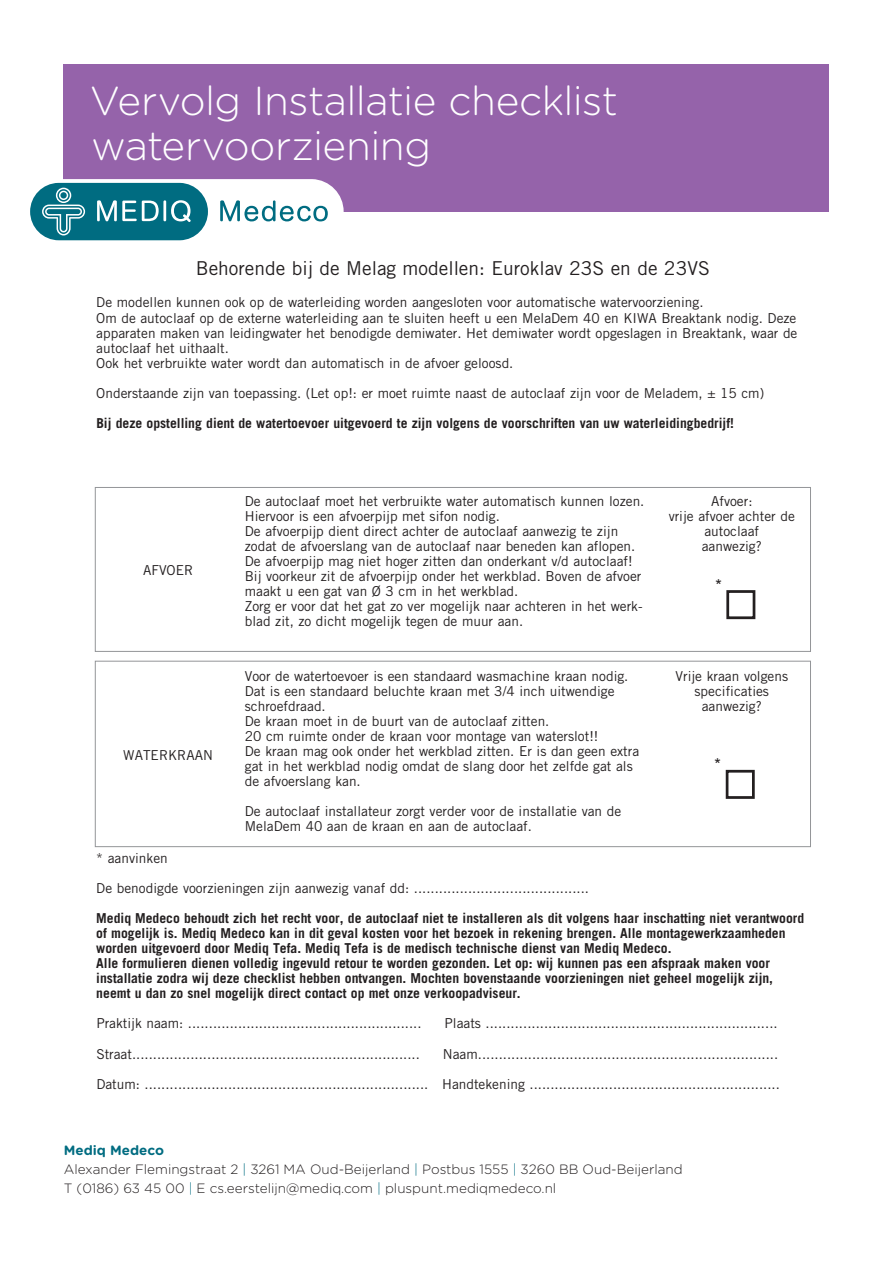
<style>
.page{position:relative;width:893px;height:1263px;background:#fff}
.page>*{position:absolute;margin:0;border:0;box-sizing:border-box;transform-origin:0 0}
.t1{font:300 40.5px/45px "Gotham Rounded";letter-spacing:-.015em;color:#fff}
.t2{font:19.2px "Trade Gothic";color:#231f20}
.t3{font:16.35px "Arial";color:#231f20}
.t4{font:13.65px/15px "Trade Gothic";color:#231f20}
.t5{font:700 13.65px/15px "Trade Gothic";color:#231f20}
.t6{font:300 13.5px/19.2px "Gotham Rounded";color:#231f20}
.s1{font-weight:700;color:#006c81}
.s2{color:#006c81}
</style>
<div class="page">
<div style="left:95px;top:487px;width:716px;height:165px;border:1px solid #939598"></div>
<div style="left:95px;top:661px;width:716px;height:186px;border:1px solid #939598"></div>
<div style="left:726px;top:590px;width:29px;height:29px;border:3px solid #231f20"></div>
<div style="left:726px;top:770px;width:29px;height:29px;border:3px solid #231f20"></div>
<div style="left:64px;top:64px;width:765px;height:148px;background:#9563aa"></div>
<svg style="left:30px;top:179px;width:314px;height:62px"></svg>
<h1 class="t1" style="left:90px;top:76px;width:530px">Vervolg Installatie checklist watervoorziening</h1>
<h2 class="t2" style="left:196px;top:256px;width:515px">Behorende bij de Melag modellen: Euroklav 23S en de 23VS</h2>
<p class="t4" style="left:96px;top:295px;width:703px">De modellen kunnen ook op de waterleiding worden aangesloten voor automatische watervoorziening.<br>Om de autoclaaf op de externe waterleiding aan te sluiten heeft u een MelaDem 40 en KIWA Breaktank nodig. Deze apparaten maken van leidingwater het benodigde demiwater. Het demiwater wordt opgeslagen in Breaktank, waar de autoclaaf het uithaalt.<br>Ook het verbruikte water wordt dan automatisch in de afvoer geloosd.</p>
<p class="t4" style="left:96px;top:385px;width:669px">Onderstaande zijn van toepassing. (Let op!: er moet ruimte naast de autoclaaf zijn voor de Meladem, ± 15 cm)</p>
<p class="t5" style="left:96px;top:415px;width:639px">Bij deze opstelling dient de watertoevoer uitgevoerd te zijn volgens de voorschriften van uw waterleidingbedrijf!</p>
<p class="t4" style="left:143px;top:562px;width:52px">AFVOER</p>
<p class="t4" style="left:123px;top:747px;width:91px">WATERKRAAN</p>
<p class="t4" style="left:245px;top:493px;width:401px">De autoclaaf moet het verbruikte water automatisch kunnen lozen.<br>Hiervoor is een afvoerpijp met sifon nodig.<br>De afvoerpijp dient direct achter de autoclaaf aanwezig te zijn zodat de afvoerslang van de autoclaaf naar beneden kan aflopen.<br>De afvoerpijp mag niet hoger zitten dan onderkant v/d autoclaaf!<br>Bij voorkeur zit de afvoerpijp onder het werkblad. Boven de afvoer maakt u een gat van Ø 3 cm in het werkblad.<br>Zorg er voor dat het gat zo ver mogelijk naar achteren in het werk&shy;blad zit, zo dicht mogelijk tegen de muur aan.</p>
<p class="t4" style="left:669px;top:493px;width:128px;text-align:center">Afvoer:<br>vrije afvoer achter de autoclaaf<br>aanwezig?</p>
<p class="t3" style="left:716px;top:574px;width:8px">*</p>
<p class="t4" style="left:245px;top:668px;width:396px">Voor de watertoevoer is een standaard wasmachine kraan nodig.<br>Dat is een standaard beluchte kraan met 3/4 inch uitwendige schroefdraad.<br>De kraan moet in de buurt van de autoclaaf zitten.<br>20 cm ruimte onder de kraan voor montage van waterslot!!<br>De kraan mag ook onder het werkblad zitten. Er is dan geen extra gat in het werkblad nodig omdat de slang door het zelfde gat als de afvoerslang kan.</p>
<p class="t4" style="left:245px;top:803px;width:378px">De autoclaaf installateur zorgt verder voor de installatie van de<br>MelaDem 40 aan de kraan en aan de autoclaaf.</p>
<p class="t4" style="left:675px;top:668px;width:114px;text-align:center">Vrije kraan volgens specificaties aanwezig?</p>
<p class="t3" style="left:715px;top:753px;width:8px">*</p>
<p class="t4" style="left:96px;top:850px;width:73px">* aanvinken</p>
<p class="t4" style="left:96px;top:880px;width:494px">De benodigde voorzieningen zijn aanwezig vanaf dd: ..........................................</p>
<p class="t5" style="left:96px;top:910px;width:709px">Mediq Medeco behoudt zich het recht voor, de autoclaaf niet te installeren als dit volgens haar inschatting niet verantwoord of mogelijk is. Mediq Medeco kan in dit geval kosten voor het bezoek in rekening brengen. Alle montagewerkzaamheden worden uitgevoerd door Mediq Tefa. Mediq Tefa is de medisch technische dienst van Mediq Medeco.<br>Alle formulieren dienen volledig ingevuld retour te worden gezonden. Let op: wij kunnen pas een afspraak maken voor installatie zodra wij deze checklist hebben ontvangen. Mochten bovenstaande voorzieningen niet geheel mogelijk zijn, neemt u dan zo snel mogelijk direct contact op met onze verkoopadviseur.</p>
<p class="t4" style="left:96px;top:1016px;width:327px">Praktijk naam: ........................................................</p>
<p class="t4" style="left:445px;top:1016px;width:335px">Plaats ......................................................................</p>
<p class="t4" style="left:96px;top:1046px;width:325px">Straat.....................................................................</p>
<p class="t4" style="left:443px;top:1046px;width:337px">Naam........................................................................</p>
<p class="t4" style="left:96px;top:1076px;width:685px">Datum: .................................................................... Handtekening ............................................................</p>
<p class="t6" style="left:64px;top:1139px;width:620px"><span class="s1">Mediq Medeco<br></span>Alexander Flemingstraat 2 <span class="s2">|</span> 3261 MA Oud-Beijerland <span class="s2">|</span> Postbus 1555 <span class="s2">|</span> 3260 BB Oud-Beijerland<br>T (0186) 63 45 00 <span class="s2">|</span> E cs.eerstelijn@mediq.com <span class="s2">|</span> pluspunt.mediqmedeco.nl</p>
</div>
